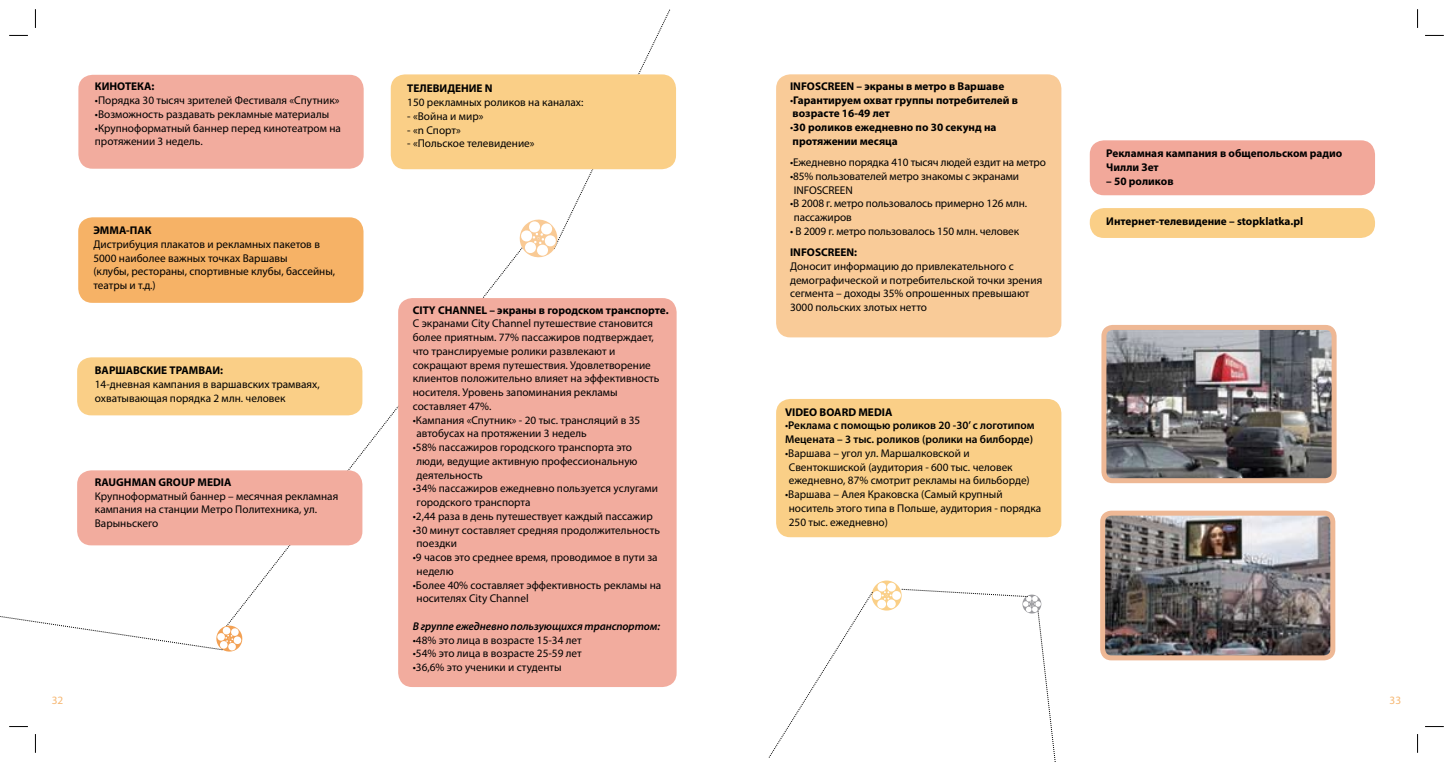
<style>
.page{position:relative;width:1453px;height:762px;background:#fff}
.page>*{position:absolute;margin:0;border:0;box-sizing:border-box;transform-origin:0 0}
.t1{font:11.25px/13.8px "Myriad Pro";color:#000}
.t2{font:700 11.25px/13.8px "Myriad Pro";color:#000}
.t3{font:600 11.25px/13.8px "Myriad Pro";color:#000}
.t4{font:italic 600 11.25px "Myriad Pro";letter-spacing:-.01em;color:#000}
.t5{font:11.25px "Myriad Pro";color:#f6b772}
.s1{font-weight:400}
</style>
<div class="page">
<svg style="left:226px;top:247px;width:291px;height:368px"></svg>
<div style="left:78px;top:75px;width:286px;height:94px;background:#f2ac9e;border-radius:14px"></div>
<div style="left:77px;top:470px;width:285px;height:75px;background:#f2ac9e;border-radius:14px"></div>
<div style="left:398px;top:298px;width:279px;height:389px;background:#f2ac9e;border-radius:14px"></div>
<div style="left:78px;top:217px;width:285px;height:86px;background:#f6b266;border-radius:14px"></div>
<div style="left:77px;top:357px;width:285px;height:58px;background:#facf87;border-radius:14px"></div>
<div style="left:391px;top:74px;width:285px;height:95px;background:#facf87;border-radius:14px"></div>
<svg style="left:517px;top:9px;width:153px;height:249px"></svg>
<svg style="left:0;top:615px;width:243px;height:37px"></svg>
<div style="left:776px;top:74px;width:285px;height:263px;background:#f9cb98;border-radius:14px"></div>
<div style="left:776px;top:399px;width:285px;height:138px;background:#facf87;border-radius:14px"></div>
<div style="left:1090px;top:140px;width:285px;height:55px;background:#f2a89a;border-radius:14px"></div>
<div style="left:1090px;top:208px;width:285px;height:30px;background:#facf87;border-radius:14px"></div>
<img style="left:1107px;top:331px;width:223px;height:146px">
<div style="left:1101px;top:325px;width:235px;height:158px;border:5px solid #eeb895;border-radius:9px"></div>
<img style="left:1106px;top:517px;width:223px;height:137px">
<div style="left:1100px;top:511px;width:235px;height:149px;border:5px solid #eeb895;border-radius:9px"></div>
<svg style="left:768px;top:580px;width:287px;height:182px"></svg>
<svg style="left:9px;top:35px;width:19px;height:1px"></svg>
<svg style="left:1425px;top:35px;width:19px;height:1px"></svg>
<svg style="left:9px;top:726px;width:19px;height:1px"></svg>
<svg style="left:1425px;top:726px;width:19px;height:1px"></svg>
<svg style="left:35px;top:9px;width:1px;height:19px"></svg>
<svg style="left:35px;top:734px;width:1px;height:19px"></svg>
<svg style="left:1417px;top:9px;width:1px;height:19px"></svg>
<svg style="left:1417px;top:734px;width:1px;height:19px"></svg>
<p class="t2" style="left:95px;top:79px;width:61px">КИНОТЕКА:</p>
<p class="t1" style="left:95px;top:93px;width:246px">•Порядка 30 тысяч зрителей Фестиваля «Спутник»</p>
<p class="t1" style="left:95px;top:107px;width:236px">•Возможность раздавать рекламные материалы</p>
<p class="t1" style="left:95px;top:121px;width:248px">•Крупноформатный баннер перед кинотеатром на протяжении 3 недель.</p>
<p class="t2" style="left:93px;top:223px;width:60px">ЭММА-ПАК</p>
<p class="t1" style="left:93px;top:237px;width:243px">Дистрибуция плакатов и рекламных пакетов в 5000 наиболее важных точках Варшавы<br>(клубы, рестораны, спортивные клубы, бассейны, театры и т.д.)</p>
<p class="t2" style="left:95px;top:363px;width:130px">ВАРШАВСКИЕ ТРАМВАИ:</p>
<p class="t1" style="left:95px;top:377px;width:226px">14-дневная кампания в варшавских трамваях, охватывающая порядка 2 млн. человек</p>
<p class="t2" style="left:95px;top:475px;width:138px">RAUGHMAN GROUP MEDIA</p>
<p class="t1" style="left:95px;top:489px;width:245px">Крупноформатный баннер – месячная рекламная кампания на станции Метро Политехника, ул.<br>Варыньскего</p>
<p class="t2" style="left:407px;top:81px;width:87px">ТЕЛЕВИДЕНИЕ N</p>
<p class="t1" style="left:407px;top:95px;width:178px">150 рекламных роликов на каналах:</p>
<p class="t1" style="left:407px;top:109px;width:78px">- «Война и мир»</p>
<p class="t1" style="left:407px;top:123px;width:55px">- «n Спорт»</p>
<p class="t1" style="left:407px;top:136px;width:129px">- «Польское телевидение»</p>
<p class="t2" style="left:413px;top:302px;width:257px">CITY CHANNEL – экраны в городском транспорте.</p>
<p class="t1" style="left:413px;top:316px;width:248px">С экранами City Channel путешествие становится более приятным. 77% пассажиров подтверждает, что транслируемые ролики развлекают и сокращают время путешествия. Удовлетворение клиентов положительно влияет на эффективность носителя. Уровень запоминания рекламы составляет 47%.</p>
<p class="t1" style="left:416px;top:413px;width:225px;text-indent:-4px">•Кампания «Спутник» - 20 тыс. трансляций в 35 автобусах на протяжении 3 недель</p>
<p class="t1" style="left:416px;top:440px;width:222px;text-indent:-4px">•58% пассажиров городского транспорта это люди, ведущие активную профессиональную деятельность</p>
<p class="t1" style="left:416px;top:481px;width:243px;text-indent:-4px">•34% пассажиров ежедневно пользуется услугами городского транспорта</p>
<p class="t1" style="left:413px;top:509px;width:241px">•2,44 раза в день путешествует каждый пассажир</p>
<p class="t1" style="left:416px;top:523px;width:245px;text-indent:-4px">•30 минут составляет средняя продолжительность поездки</p>
<p class="t1" style="left:416px;top:550px;width:243px;text-indent:-4px">•9 часов это среднее время, проводимое в пути за неделю</p>
<p class="t1" style="left:416px;top:578px;width:246px;text-indent:-4px">•Более 40% составляет эффективность рекламы на носителях City Channel</p>
<p class="t4" style="left:413px;top:619px;width:249px">В группе ежедневно пользующихся транспортом:</p>
<p class="t1" style="left:413px;top:633px;width:170px">•48% это лица в возрасте 15-34 лет</p>
<p class="t1" style="left:413px;top:646px;width:170px">•54% это лица в возрасте 25-59 лет</p>
<p class="t1" style="left:413px;top:660px;width:150px">•36,6% это ученики и студенты</p>
<p class="t2" style="left:790px;top:79px;width:216px">INFOSCREEN – экраны в метро в Варшаве</p>
<p class="t2" style="left:790px;top:93px;width:230px"><span class="s1">•</span>Гарантируем охват группы потребителей в возрасте 16-49 лет</p>
<p class="t2" style="left:790px;top:120px;width:208px"><span class="s1">•</span>30 роликов ежедневно по 30 секунд на протяжении месяца</p>
<p class="t1" style="left:790px;top:155px;width:257px">•Ежедневно порядка 410 тысяч людей ездит на метро</p>
<p class="t1" style="left:794px;top:169px;width:227px;text-indent:-4px">•85% пользователей метро знакомы с экранами<br>INFOSCREEN</p>
<p class="t1" style="left:794px;top:197px;width:235px;text-indent:-4px">•В 2008 г. метро пользовалось примерно 126 млн. пассажиров</p>
<p class="t1" style="left:790px;top:224px;width:231px">• В 2009 г. метро пользовалось 150 млн. человек</p>
<p class="t2" style="left:790px;top:245px;width:69px">INFOSCREEN:</p>
<p class="t1" style="left:790px;top:259px;width:254px">Доносит информацию до привлекательного с демографической и потребительской точки зрения сегмента – доходы 35% опрошенных превышают 3000 польских злотых нетто</p>
<p class="t2" style="left:785px;top:405px;width:109px">VIDEO BOARD MEDIA</p>
<p class="t3" style="left:785px;top:418px;width:251px"><span class="s1">•</span>Реклама с помощью роликов 20 -30’ с логотипом<br>Мецената – 3 тыс. роликов (ролики на билборде)</p>
<p class="t1" style="left:789px;top:446px;width:242px;text-indent:-4px">•Варшава – угол ул. Маршалковской и<br>Свентокшиской (аудитория - 600 тыс. человек ежедневно, 87% смотрит рекламы на бильборде)</p>
<p class="t1" style="left:789px;top:487px;width:254px;text-indent:-4px">•Варшава – Алея Краковска (Самый крупный носитель этого типа в Польше, аудитория - порядка<br>250 тыс. ежедневно)</p>
<p class="t2" style="left:1106px;top:146px;width:238px">Рекламная кампания в общепольском радио<br>Чилли Зет</p>
<p class="t2" style="left:1106px;top:174px;width:69px">– 50 роликов</p>
<p class="t2" style="left:1106px;top:214px;width:199px">Интернет-телевидение – stopklatka.pl</p>
<p class="t5" style="left:52px;top:693px;width:13px">32</p>
<p class="t5" style="left:1389px;top:693px;width:13px">33</p>
</div>
